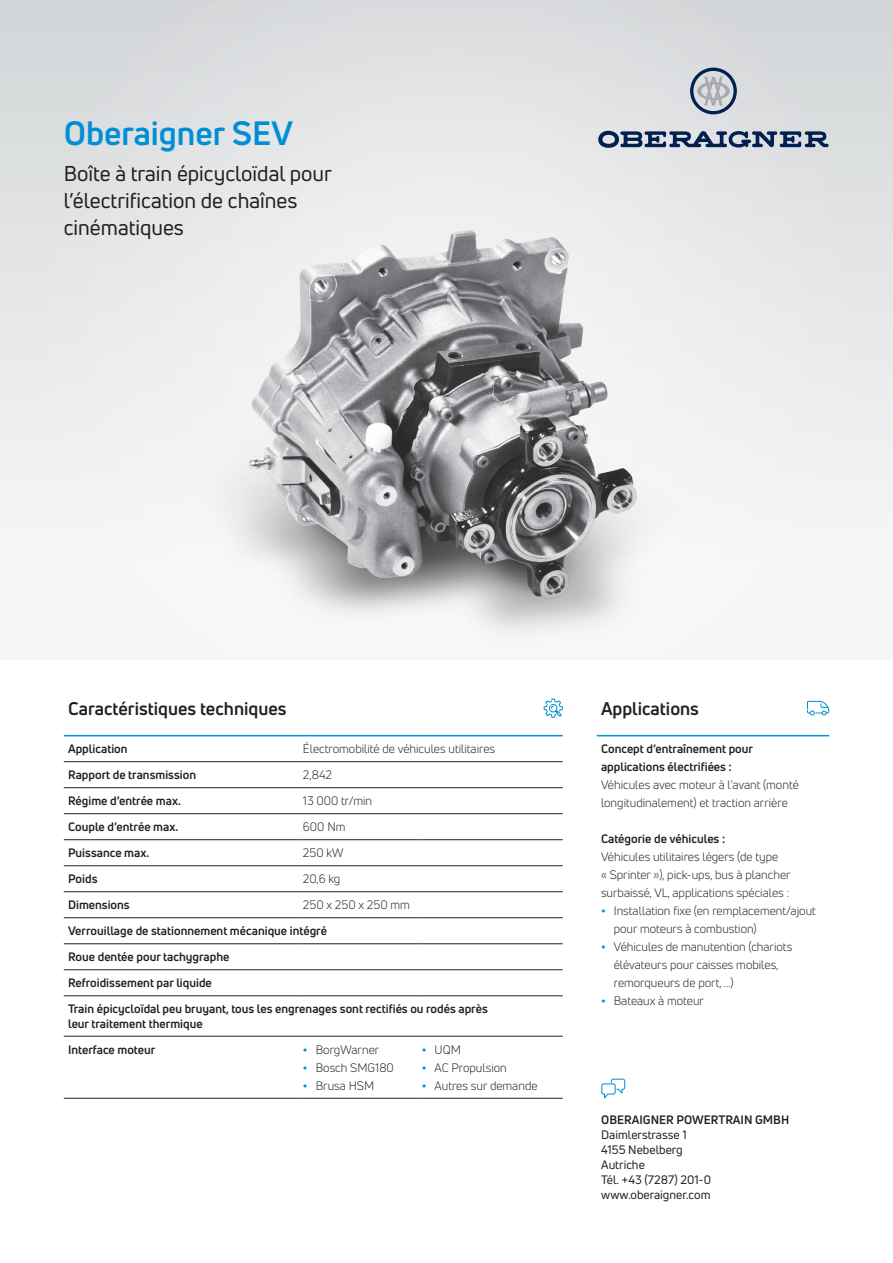
<style>
.page{position:relative;width:893px;height:1263px;background:#fff}
.page>*{position:absolute;margin:0;border:0;box-sizing:border-box;transform-origin:0 0}
.t1{font:700 33px "Uni Neue";color:#008fd5}
.t2{font:21px/27px "Uni Neue";color:#231f20}
.t3{font:700 18px "Uni Neue";color:#231f20}
.t4{font:12px/18px "Uni Neue";color:#231f20}
.t5{font:700 12px/26px "Uni Neue";color:#231f20}
.t6{font:12px/15px "Uni Neue";color:#231f20}
.s1{font-weight:700;color:#008fd5}
</style>
<div class="page">
<div style="left:0;top:0;width:893px;height:659px;background:linear-gradient(to bottom,#d8dadc,#f9f9fa)"></div>
<hr style="left:64px;top:761px;width:235px;height:1px;background:#231f20">
<hr style="left:299px;top:761px;width:119px;height:1px;background:#231f20">
<hr style="left:418px;top:761px;width:145px;height:1px;background:#231f20">
<hr style="left:64px;top:787px;width:235px;height:1px;background:#231f20">
<hr style="left:299px;top:787px;width:119px;height:1px;background:#231f20">
<hr style="left:418px;top:787px;width:145px;height:1px;background:#231f20">
<hr style="left:64px;top:813px;width:235px;height:1px;background:#231f20">
<hr style="left:299px;top:813px;width:119px;height:1px;background:#231f20">
<hr style="left:418px;top:813px;width:145px;height:1px;background:#231f20">
<hr style="left:64px;top:839px;width:235px;height:1px;background:#231f20">
<hr style="left:299px;top:839px;width:119px;height:1px;background:#231f20">
<hr style="left:418px;top:839px;width:145px;height:1px;background:#231f20">
<hr style="left:64px;top:865px;width:235px;height:1px;background:#231f20">
<hr style="left:299px;top:865px;width:119px;height:1px;background:#231f20">
<hr style="left:418px;top:865px;width:145px;height:1px;background:#231f20">
<hr style="left:64px;top:891px;width:235px;height:1px;background:#231f20">
<hr style="left:299px;top:891px;width:119px;height:1px;background:#231f20">
<hr style="left:418px;top:891px;width:145px;height:1px;background:#231f20">
<hr style="left:64px;top:917px;width:235px;height:1px;background:#231f20">
<hr style="left:299px;top:917px;width:119px;height:1px;background:#231f20">
<hr style="left:418px;top:917px;width:145px;height:1px;background:#231f20">
<hr style="left:64px;top:943px;width:235px;height:1px;background:#231f20">
<hr style="left:299px;top:943px;width:119px;height:1px;background:#231f20">
<hr style="left:418px;top:943px;width:145px;height:1px;background:#231f20">
<hr style="left:64px;top:969px;width:235px;height:1px;background:#231f20">
<hr style="left:299px;top:969px;width:119px;height:1px;background:#231f20">
<hr style="left:418px;top:969px;width:145px;height:1px;background:#231f20">
<hr style="left:64px;top:995px;width:235px;height:1px;background:#231f20">
<hr style="left:299px;top:995px;width:119px;height:1px;background:#231f20">
<hr style="left:418px;top:995px;width:145px;height:1px;background:#231f20">
<hr style="left:64px;top:1036px;width:235px;height:1px;background:#231f20">
<hr style="left:299px;top:1036px;width:119px;height:1px;background:#231f20">
<hr style="left:418px;top:1036px;width:145px;height:1px;background:#231f20">
<hr style="left:64px;top:1098px;width:235px;height:1px;background:#231f20">
<hr style="left:299px;top:1098px;width:119px;height:1px;background:#231f20">
<hr style="left:418px;top:1098px;width:145px;height:1px;background:#231f20">
<hr style="left:64px;top:735px;width:235px;height:1px;background:#008fd5">
<hr style="left:299px;top:735px;width:119px;height:1px;background:#008fd5">
<hr style="left:418px;top:735px;width:145px;height:1px;background:#008fd5">
<hr style="left:597px;top:735px;width:232px;height:1px;background:#008fd5">
<img style="left:132px;top:182px;width:629px;height:477px">
<svg style="left:601px;top:1078px;width:25px;height:21px"></svg>
<svg style="left:543px;top:698px;width:20px;height:20px"></svg>
<svg style="left:807px;top:700px;width:23px;height:15px"></svg>
<svg style="left:690px;top:68px;width:47px;height:46px;background:#a3acb7"></svg>
<svg style="left:598px;top:131px;width:231px;height:17px;background:#6b7d95"></svg>
<h1 class="t1" style="left:64px;top:113px;width:231px">Oberaigner SEV</h1>
<h2 class="t2" style="left:64px;top:160px;width:270px">Boîte à train épicycloïdal pour l’électrification de chaînes cinématiques</h2>
<h3 class="t3" style="left:68px;top:697px;width:220px">Caractéristiques techniques</h3>
<p class="t5" style="left:68px;top:736px;width:61px">Application</p>
<p class="t4" style="left:303px;top:740px;width:194px">Électromobilité de véhicules utilitaires</p>
<p class="t5" style="left:68px;top:762px;width:130px">Rapport de transmission</p>
<p class="t4" style="left:303px;top:766px;width:30px">2,842</p>
<p class="t5" style="left:68px;top:788px;width:114px">Régime d’entrée max.</p>
<p class="t4" style="left:303px;top:792px;width:71px">13 000 tr/min</p>
<p class="t5" style="left:68px;top:814px;width:112px">Couple d’entrée max.</p>
<p class="t4" style="left:303px;top:818px;width:44px">600 Nm</p>
<p class="t5" style="left:68px;top:840px;width:83px">Puissance max.</p>
<p class="t4" style="left:303px;top:844px;width:42px">250 kW</p>
<p class="t5" style="left:68px;top:866px;width:31px">Poids</p>
<p class="t4" style="left:303px;top:870px;width:39px">20,6 kg</p>
<p class="t5" style="left:68px;top:892px;width:63px">Dimensions</p>
<p class="t4" style="left:303px;top:896px;width:108px">250 x 250 x 250 mm</p>
<p class="t5" style="left:68px;top:918px;width:421px">Verrouillage de stationnement mécanique intégré<br>Roue dentée pour tachygraphe<br>Refroidissement par liquide<br>Train épicycloïdal peu bruyant, tous les engrenages sont rectifiés ou rodés après</p>
<p class="t5" style="left:68px;top:1010px;width:136px">leur traitement thermique<br>Interface moteur</p>
<p class="t4" style="left:422px;top:1040px;width:41px"><span class="s1">•</span> UQM</p>
<p class="t4" style="left:422px;top:1058px;width:87px"><span class="s1">•</span> AC Propulsion</p>
<p class="t4" style="left:422px;top:1076px;width:117px"><span class="s1">•</span> Autres sur demande</p>
<p class="t4" style="left:303px;top:1040px;width:78px"><span class="s1">•</span> BorgWarner</p>
<p class="t4" style="left:303px;top:1058px;width:92px"><span class="s1">•</span> Bosch SMG180</p>
<p class="t4" style="left:303px;top:1076px;width:73px"><span class="s1">•</span> Brusa HSM</p>
<h3 class="t3" style="left:601px;top:697px;width:100px">Applications</h3>
<p class="t5" style="left:601px;top:740px;width:154px;line-height:18px">Concept d’entraînement pour applications électrifiées :</p>
<p class="t4" style="left:601px;top:776px;width:199px">Véhicules avec moteur à l’avant (monté longitudinalement) et traction arrière</p>
<p class="t5" style="left:601px;top:826px;width:126px">Catégorie de véhicules :</p>
<p class="t4" style="left:601px;top:848px;width:191px">Véhicules utilitaires légers (de type<br>« Sprinter »), pick-ups, bus à plancher surbaissé, VL, applications spéciales :</p>
<p class="t4" style="left:614px;top:902px;width:204px;text-indent:-13px"><span class="s1">•</span> Installation fixe (en remplacement/ajout pour moteurs à combustion)</p>
<p class="t4" style="left:614px;top:938px;width:180px;text-indent:-13px"><span class="s1">•</span> Véhicules de manutention (chariots élévateurs pour caisses mobiles, remorqueurs de port, …)</p>
<p class="t4" style="left:601px;top:992px;width:105px"><span class="s1">•</span> Bateaux à moteur</p>
<p class="t5" style="left:601px;top:1107px;width:189px">OBERAIGNER POWERTRAIN GMBH</p>
<p class="t6" style="left:601px;top:1127px;width:111px">Daimlerstrasse 1<br>4155 Nebelberg<br>Autriche<br>Tél. +43 (7287) 201-0 www.oberaigner.com</p>
</div>
